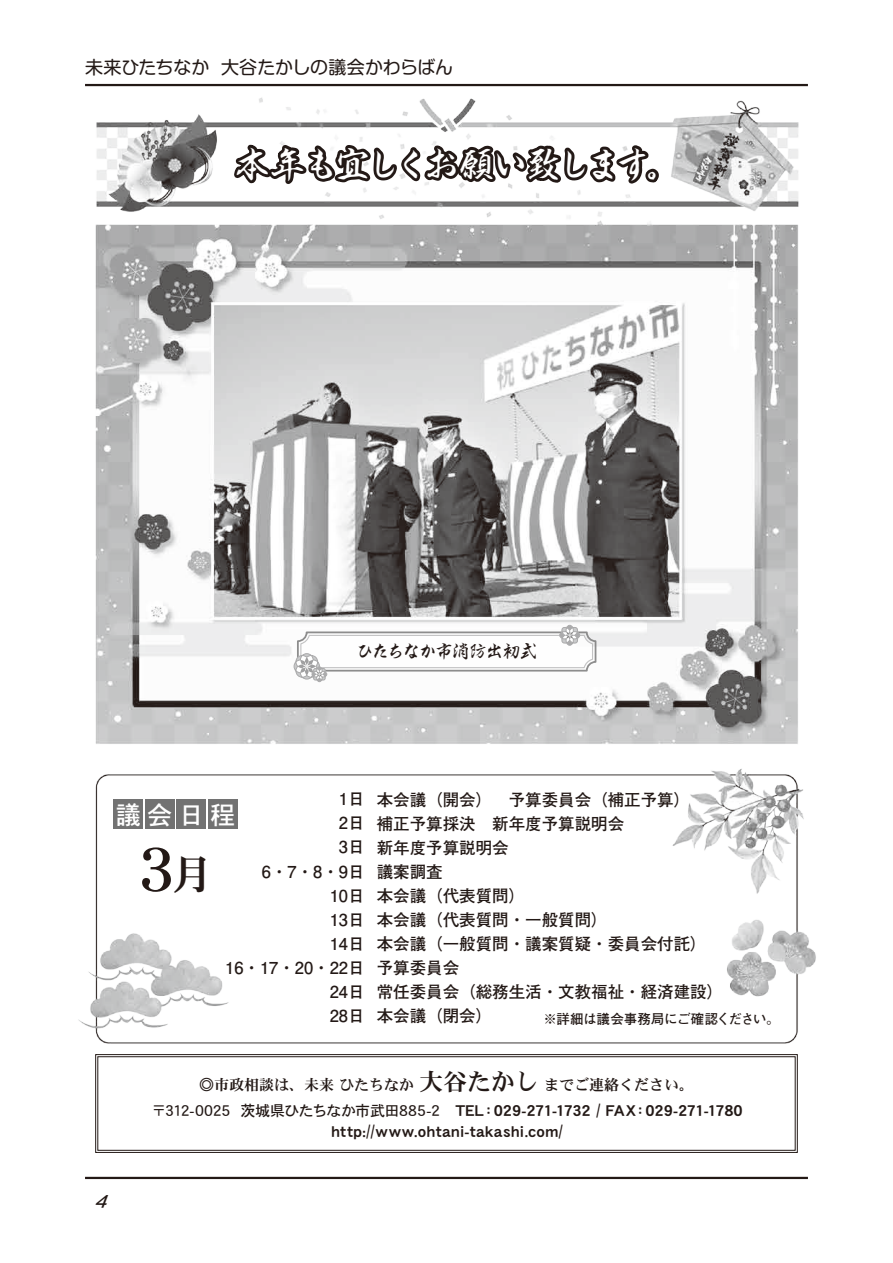
<style>
.page{position:relative;width:893px;height:1263px;background:#fff}
.page>*{position:absolute;margin:0;border:0;box-sizing:border-box;transform-origin:0 0}
.t1{font:42px "DFHS Mincho R Pro 6 W7";color:#231916}
.t2{font:500 36px "Kaku Gyo Std";letter-spacing:-.135em;color:#fff}
.t3{font:25.2px "DFHS Gothic R Pro 6 W5";color:#fff}
.t4{font:24px "DFHS Mincho R Pro 6 W7";color:#231916}
.t5{font:italic 18.3px "DFHS Gothic R Pro 6 W5";color:#231916;scale:1.17 1}
.t6{font:18px "Shin M Go Pr 6";letter-spacing:-.005em;color:#231916}
.t7{font:500 18px "Kaku Gyo Std";letter-spacing:-.095em;color:#231916}
.t8{font:700 16.5px/24px "Futo Go B101 Pr 6";color:#231916;text-align:right}
.t9{font:15px "DFHS Gothic R Pro 6 W7";letter-spacing:-.01em;color:#231916}
.t10{font:15px "DFHS Gothic R Pro 6 W5";letter-spacing:-.03em;color:#231916}
.t11{font:15px "DFHS Mincho R Pro 6 W7";color:#231916}
.t12{font:700 13.5px "Futo Go B101 Pr 6";letter-spacing:-.015em;color:#231916}
.s1{font-size:59.4px}
.s2{font-family:"DFHS Gothic R Pro 6 W7"}
</style>
<div class="page">
<img style="left:78px;top:83px;width:738px;height:1097px">
<div style="left:297px;top:631px;width:299px;height:40px;border:2px solid #727272;border-radius:9px"></div>
<div style="left:301px;top:635px;width:291px;height:33px;background:#fff;border-radius:8px"></div>
<div style="left:300px;top:635px;width:293px;height:33px;border:1px solid #b5b5b6;border-radius:8px"></div>
<div style="left:114px;top:799px;width:29px;height:30px;background:#727272"></div>
<div style="left:145px;top:799px;width:30px;height:30px;background:#727272"></div>
<div style="left:176px;top:799px;width:30px;height:30px;background:#727272"></div>
<div style="left:208px;top:799px;width:30px;height:30px;background:#727272"></div>
<svg style="left:231px;top:83px;width:431px;height:418px"></svg>
<div style="left:95px;top:1054px;width:703px;height:99px;border:1px solid #231916"></div>
<div style="left:97px;top:1056px;width:698px;height:95px;border:1px solid #231916"></div>
<div style="left:302px;top:653px;width:10px;height:5px;border:1px solid #ababac;border-radius:50%"></div>
<svg style="left:294px;top:654px;width:33px;height:28px"></svg>
<svg style="left:559px;top:624px;width:21px;height:22px"></svg>
<hr style="left:85px;top:1177px;width:723px;height:2px;background:#231916">
<hr style="left:85px;top:84px;width:723px;height:2px;background:#231916">
<p class="t6" style="left:85px;top:53px;width:126px">未来ひたちなか</p>
<p class="t6" style="left:221px;top:53px;width:233px">大谷たかしの議会かわらばん</p>
<h2 class="t2" style="left:234px;top:139px;width:450px">本年も宜しくお願い致します。</h2>
<p class="t7" style="left:356px;top:638px;width:183px">ひたちなか市消防出初式</p>
<p class="t8" style="left:225px;top:787px;width:141px">日1<br>日2<br>日3<br>・6 ・7 ・8 日9<br>10日<br>13日<br>14日<br>16・17・20・22日<br>24日<br>28日</p>
<p class="t8" style="left:377px;top:787px;width:348px;text-align:left">本会議（開会）　予算委員会（補正予算(<br>補正予算採決　新年度予算説明会<br>新年度予算説明会<br>議案調査<br>本会議（代表質問(<br>本会議（代表質問・一般質問(<br>本会議（一般質問・議案質疑・委員会付託(予算委員会<br>常任委員会（総務生活・文教福祉・経済建設(</p>
<h3 class="t3" style="left:116px;top:800px;width:121px">議会日程</h3>
<h1 class="t1" style="left:138px;top:850px;width:77px">月<span class="s1">3</span></h1>
<p class="t8" style="left:377px;top:1003px;width:117px">本会議（閉会）</p>
<p class="t12" style="left:543px;top:1008px;width:238px">※詳細は議会事務局にご確認ください。</p>
<h3 class="t4" style="left:419px;top:1067px;width:121px">大谷たかし</h3>
<p class="t11" style="left:199px;top:1075px;width:216px">◎市政相談は、未来ひたちなか</p>
<p class="t11" style="left:544px;top:1075px;width:151px">までご連絡ください。</p>
<p class="t5" style="left:89px;top:1191px;width:29px">４</p>
<p class="t10" style="left:152px;top:1102px;width:80px">〒312-0025</p>
<p class="t9" style="left:481px;top:1102px;width:157px">：029-271-1732 / FAX</p>
<p class="t10" style="left:240px;top:1102px;width:245px">茨城県ひたちなか市武田885-2　<span class="s2">TEL</span></p>
<p class="t9" style="left:633px;top:1102px;width:111px">：029-271-1780</p>
<p class="t9" style="left:331px;top:1123px;width:234px">http://www.ohtani-takashi.com/</p>
</div>
